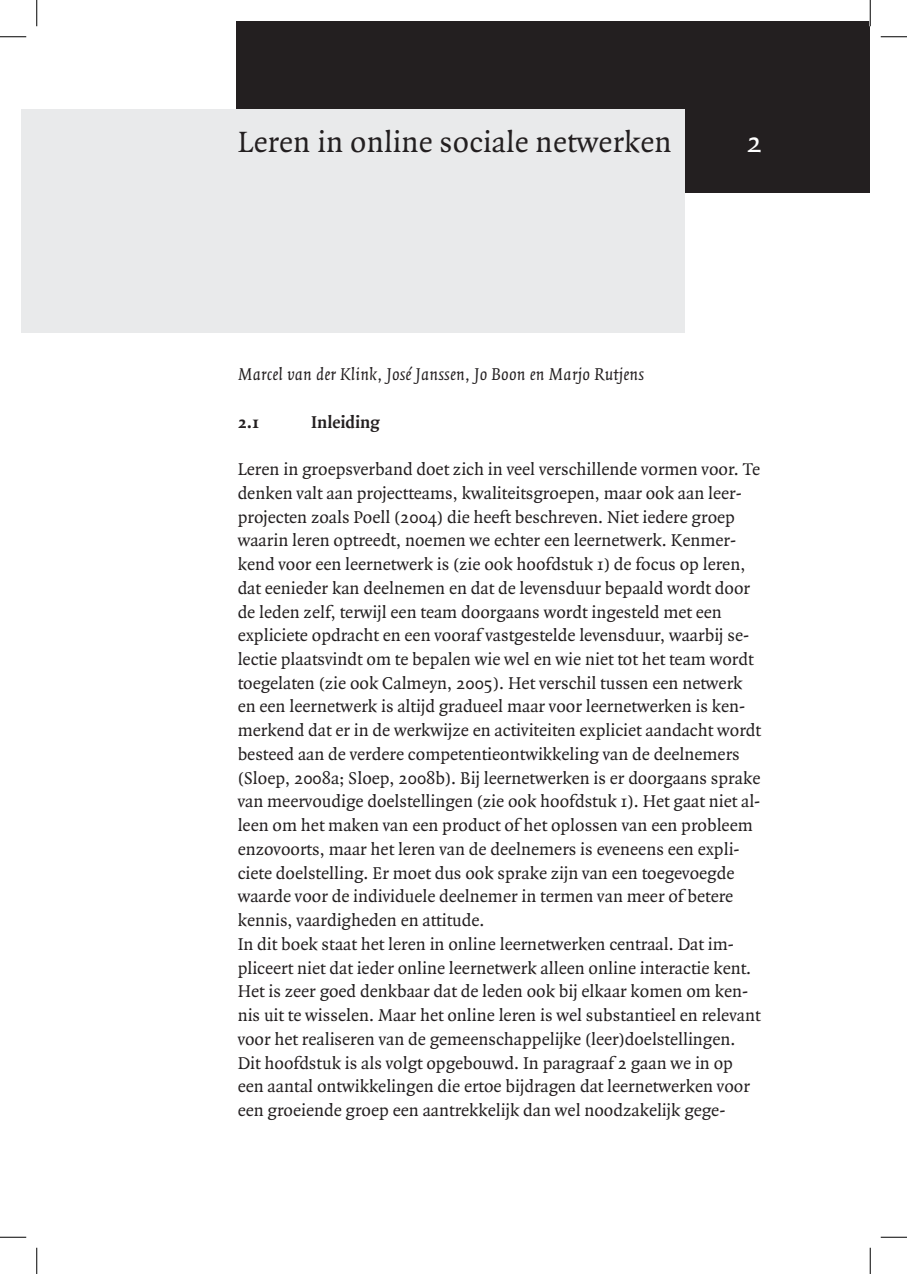
<style>
.page{position:relative;width:907px;height:1274px;background:#fff}
.page>*{position:absolute;margin:0;border:0;box-sizing:border-box;transform-origin:0 0}
.t1{font:31.5px "Quadraat";letter-spacing:.005em;color:#231f20}
.t2{font:31.5px "Quadraat";color:#fff}
.t3{font:18.38px/23.8px "Quadraat";color:#231f20}
.t4{font:italic 18.38px "Quadraat";letter-spacing:.01em;color:#231f20}
.t5{font:700 18.38px "Quadraat";color:#231f20}
</style>
<div class="page">
<div style="left:236px;top:21px;width:634px;height:172px;background:#231f20"></div>
<div style="left:21px;top:109px;width:664px;height:224px;background:#e9eaeb"></div>
<hr style="left:869px;top:0;width:2px;height:26px;background:#fff">
<svg style="left:0;top:36px;width:26px;height:1px"></svg>
<svg style="left:881px;top:36px;width:26px;height:1px"></svg>
<svg style="left:0;top:1237px;width:26px;height:1px"></svg>
<svg style="left:881px;top:1237px;width:26px;height:1px"></svg>
<svg style="left:36px;top:0;width:1px;height:26px"></svg>
<svg style="left:36px;top:1248px;width:1px;height:26px"></svg>
<svg style="left:870px;top:0;width:1px;height:26px"></svg>
<svg style="left:870px;top:1248px;width:1px;height:26px"></svg>
<h1 class="t1" style="left:238px;top:129px;width:435px">Leren in online sociale netwerken</h1>
<h1 class="t2" style="left:746px;top:129px;width:17px">2</h1>
<p class="t4" style="left:238px;top:367px;width:408px">Marcel van der Klink, José Janssen, Jo Boon en Marjo Rutjens</p>
<p class="t5" style="left:238px;top:414px;width:23px">2.1</p>
<p class="t5" style="left:311px;top:414px;width:70px">Inleiding</p>
<p class="t3" style="left:238px;top:458px;width:525px">Leren in groepsverband doet zich in veel verschillende vormen voor. Te denken valt aan projectteams , kwaliteitsgroepen , maar ook aan leer&shy;projecten zoals Poell (2004) die heeft beschreven. Niet iedere groep waarin leren optreedt, noemen we echter een leernetwerk. Kenmer&shy;kend voor een leernetwerk is (zie ook hoofdstuk 1) de focus op leren, dat eenieder kan deelnemen en dat de levensduur bepaald wordt door de leden zelf, terwijl een team doorgaans wordt ingesteld met een expliciete opdracht en een vooraf vastgestelde levensduur, waarbij se&shy;lectie plaatsvindt om te bepalen wie wel en wie niet tot het team wordt toegelaten (zie ook Calmeyn, 2005). Het verschil tussen een netwerk en een leernetwerk is altijd gradueel maar voor leernetwerken is ken&shy;merkend dat er in de werkwijze en activiteiten expliciet aandacht wordt besteed aan de verdere competentieontwikkeling van de deelnemers (Sloep, 2008a; Sloep, 2008b). Bij leernetwerken is er doorgaans sprake van meervoudige doelstellingen (zie ook hoofdstuk 1). Het gaat niet al&shy;leen om het maken van een product of het oplossen van een probleem enzovoorts, maar het leren van de deelnemers is eveneens een expli&shy;ciete doelstelling. Er moet dus ook sprake zijn van een toegevoegde waarde voor de individuele deelnemer in termen van meer of betere kennis, vaardigheden en attitude.<br>In dit boek staat het leren in online leernetwerken centraal. Dat im&shy;pliceert niet dat ieder online leernetwerk alleen online interactie kent.<br>Het is zeer goed denkbaar dat de leden ook bij elkaar komen om ken&shy;nis uit te wisselen . Maar het online leren is wel substantieel en relevant voor het realiseren van de gemeenschappelijke (leer)doelstellingen.<br>Dit hoofdstuk is als volgt opgebouwd. In paragraaf 2 gaan we in op een aantal ontwikkelingen die ertoe bijdragen dat leernetwerken voor een groeiende groep een aantrekkelijk dan wel noodzakelijk gege-</p>
</div>
